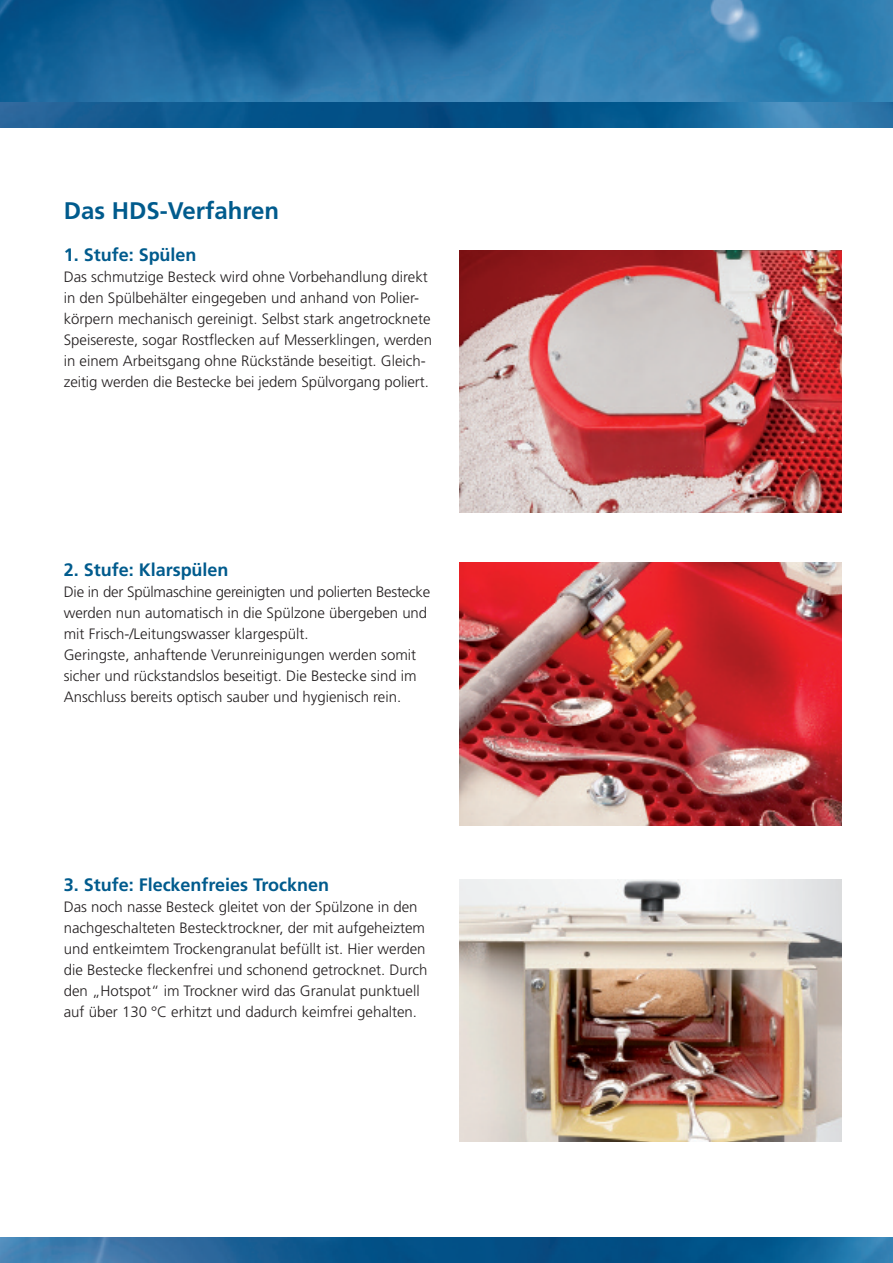
<style>
.page{position:relative;width:893px;height:1263px;background:#fff}
.page>*{position:absolute;margin:0;border:0;box-sizing:border-box;transform-origin:0 0}
.t1{font:700 24px "Frutiger";color:#005b8d}
.t2{font:700 18px "Frutiger";color:#005b8d}
.t3{font:300 15px/21px "Frutiger";color:#231f20}
</style>
<div class="page">
<img style="left:0;top:0;width:893px;height:102px">
<svg style="left:0;top:102px;width:893px;height:26px;background:#125e93"></svg>
<img style="left:459px;top:250px;width:383px;height:263px">
<img style="left:459px;top:563px;width:383px;height:262px">
<img style="left:459px;top:879px;width:383px;height:262px">
<img style="left:0;top:1237px;width:893px;height:26px">
<h1 class="t1" style="left:64px;top:201px;width:217px">Das HDS-Verfahren</h1>
<p class="t2" style="left:64px;top:248px;width:134px">1. Stufe: Spülen</p>
<p class="t3" style="left:64px;top:267px;width:370px">Das schmutzige Besteck wird ohne Vorbehandlung direkt in den Spülbehälter eingegeben und anhand von Polier&shy;körpern mechanisch gereinigt. Selbst stark angetrocknete Speisereste, sogar Rostflecken auf Messerklingen, werden in einem Arbeitsgang ohne Rückstände beseitigt. Gleich&shy;zeitig werden die Bestecke bei jedem Spülvorgang poliert.</p>
<p class="t2" style="left:64px;top:563px;width:166px">2. Stufe: Klarspülen</p>
<p class="t3" style="left:64px;top:582px;width:368px">Die in der Spülmaschine gereinigten und polierten Bestecke werden nun automatisch in die Spülzone übergeben und mit Frisch-/Leitungswasser klargespült.<br>Geringste, anhaftende Verunreinigungen werden somit sicher und rückstandslos beseitigt. Die Bestecke sind im Anschluss bereits optisch sauber und hygienisch rein.</p>
<p class="t2" style="left:64px;top:878px;width:267px">3. Stufe: Fleckenfreies Trocknen</p>
<p class="t3" style="left:64px;top:897px;width:365px">Das noch nasse Besteck gleitet von der Spülzone in den nachgeschalteten Bestecktrockner, der mit aufgeheiztem und entkeimtem Trockengranulat befüllt ist. Hier werden die Bestecke fleckenfrei und schonend getrocknet. Durch den „Hotspot“ im Trockner wird das Granulat punktuell auf über 130 °C erhitzt und dadurch keimfrei gehalten.</p>
</div>
